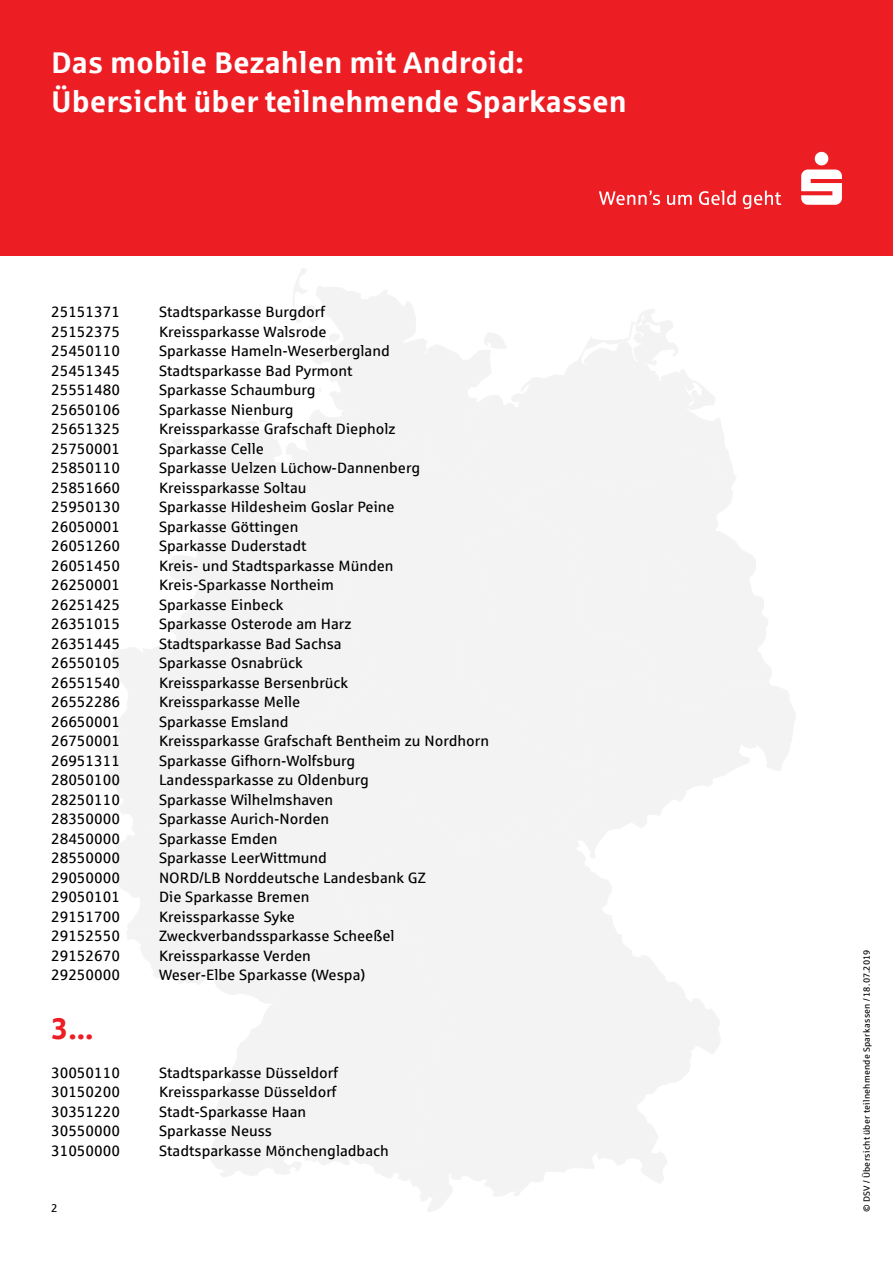
<style>
.page{position:relative;width:893px;height:1263px;background:#fff}
.page>*{position:absolute;margin:0;border:0;box-sizing:border-box;transform-origin:0 0}
.t1{font:700 30px/39px "Sparkasse Rg";color:#fff}
.t2{font:700 30px "Sparkasse Rg";color:#ed1d24}
.t3{font:15px "Sparkasse Rg";color:#000}
.t4{font:11.25px "Sparkasse Rg";color:#000}
.t5{font:9px "Sparkasse Rg";letter-spacing:.03em;color:#000}
</style>
<div class="page">
<div style="left:0;top:0;width:893px;height:255px;background:#ed1d24"></div>
<svg style="left:599px;top:191px;width:182px;height:17px"></svg>
<svg style="left:801px;top:152px;width:41px;height:53px"></svg>
<svg style="left:263px;top:268px;width:193px;height:141px"></svg>
<svg style="left:432px;top:686px;width:364px;height:128px"></svg>
<svg style="left:111px;top:836px;width:129px;height:149px"></svg>
<svg style="left:99px;top:644px;width:141px;height:192px"></svg>
<svg style="left:169px;top:409px;width:362px;height:317px"></svg>
<svg style="left:456px;top:309px;width:268px;height:195px"></svg>
<div style="left:240px;top:680px;width:192px;height:226px;background:#f3f3f3"></div>
<div style="left:393px;top:429px;width:44px;height:43px;background:#f3f3f3"></div>
<div style="left:303px;top:444px;width:37px;height:74px;background:#f3f3f3"></div>
<svg style="left:505px;top:443px;width:267px;height:268px"></svg>
<div style="left:641px;top:546px;width:50px;height:43px;background:#f3f3f3"></div>
<svg style="left:334px;top:814px;width:386px;height:382px"></svg>
<svg style="left:210px;top:906px;width:277px;height:306px"></svg>
<h1 class="t1" style="left:51px;top:42px;width:577px">Das mobile Bezahlen mit Android:<br>Übersicht über teilnehmende Sparkassen</h1>
<p class="t3" style="left:51px;top:303px;width:71px">25151371</p>
<p class="t3" style="left:159px;top:303px;width:168px">Stadtsparkasse Burgdorf</p>
<p class="t3" style="left:51px;top:322px;width:71px">25152375</p>
<p class="t3" style="left:159px;top:322px;width:169px">Kreissparkasse Walsrode</p>
<p class="t3" style="left:51px;top:342px;width:71px">25450110</p>
<p class="t3" style="left:159px;top:342px;width:232px">Sparkasse Hameln-Weserbergland</p>
<p class="t3" style="left:51px;top:361px;width:71px">25451345</p>
<p class="t3" style="left:159px;top:361px;width:195px">Stadtsparkasse Bad Pyrmont</p>
<p class="t3" style="left:51px;top:381px;width:71px">25551480</p>
<p class="t3" style="left:159px;top:381px;width:158px">Sparkasse Schaumburg</p>
<p class="t3" style="left:51px;top:400px;width:71px">25650106</p>
<p class="t3" style="left:159px;top:400px;width:136px">Sparkasse Nienburg</p>
<p class="t3" style="left:51px;top:420px;width:71px">25651325</p>
<p class="t3" style="left:159px;top:420px;width:238px">Kreissparkasse Grafschaft Diepholz</p>
<p class="t3" style="left:51px;top:439px;width:71px">25750001</p>
<p class="t3" style="left:159px;top:439px;width:106px">Sparkasse Celle</p>
<p class="t3" style="left:51px;top:459px;width:71px">25850110</p>
<p class="t3" style="left:159px;top:459px;width:263px">Sparkasse Uelzen Lüchow-Dannenberg</p>
<p class="t3" style="left:51px;top:478px;width:71px">25851660</p>
<p class="t3" style="left:159px;top:478px;width:149px">Kreissparkasse Soltau</p>
<p class="t3" style="left:51px;top:498px;width:71px">25950130</p>
<p class="t3" style="left:159px;top:498px;width:237px">Sparkasse Hildesheim Goslar Peine</p>
<p class="t3" style="left:51px;top:517px;width:71px">26050001</p>
<p class="t3" style="left:159px;top:517px;width:141px">Sparkasse Göttingen</p>
<p class="t3" style="left:51px;top:537px;width:71px">26051260</p>
<p class="t3" style="left:159px;top:537px;width:149px">Sparkasse Duderstadt</p>
<p class="t3" style="left:51px;top:556px;width:71px">26051450</p>
<p class="t3" style="left:159px;top:556px;width:236px">Kreis- und Stadtsparkasse Münden</p>
<p class="t3" style="left:51px;top:576px;width:71px">26250001</p>
<p class="t3" style="left:159px;top:576px;width:176px">Kreis-Sparkasse Northeim</p>
<p class="t3" style="left:51px;top:595px;width:71px">26251425</p>
<p class="t3" style="left:159px;top:595px;width:126px">Sparkasse Einbeck</p>
<p class="t3" style="left:51px;top:615px;width:71px">26351015</p>
<p class="t3" style="left:159px;top:615px;width:194px">Sparkasse Osterode am Harz</p>
<p class="t3" style="left:51px;top:634px;width:71px">26351445</p>
<p class="t3" style="left:159px;top:634px;width:184px">Stadtsparkasse Bad Sachsa</p>
<p class="t3" style="left:51px;top:654px;width:71px">26550105</p>
<p class="t3" style="left:159px;top:654px;width:145px">Sparkasse Osnabrück</p>
<p class="t3" style="left:51px;top:673px;width:71px">26551540</p>
<p class="t3" style="left:159px;top:673px;width:191px">Kreissparkasse Bersenbrück</p>
<p class="t3" style="left:51px;top:693px;width:71px">26552286</p>
<p class="t3" style="left:159px;top:693px;width:143px">Kreissparkasse Melle</p>
<p class="t3" style="left:51px;top:712px;width:71px">26650001</p>
<p class="t3" style="left:159px;top:712px;width:131px">Sparkasse Emsland</p>
<p class="t3" style="left:51px;top:732px;width:71px">26750001</p>
<p class="t3" style="left:159px;top:732px;width:331px">Kreissparkasse Grafschaft Bentheim zu Nordhorn</p>
<p class="t3" style="left:51px;top:751px;width:71px">26951311</p>
<p class="t3" style="left:159px;top:751px;width:198px">Sparkasse Gifhorn-Wolfsburg</p>
<p class="t3" style="left:51px;top:771px;width:71px">28050100</p>
<p class="t3" style="left:159px;top:771px;width:211px">Landessparkasse zu Oldenburg</p>
<p class="t3" style="left:51px;top:790px;width:71px">28250110</p>
<p class="t3" style="left:159px;top:790px;width:176px">Sparkasse Wilhelmshaven</p>
<p class="t3" style="left:51px;top:810px;width:71px">28350000</p>
<p class="t3" style="left:159px;top:810px;width:172px">Sparkasse Aurich-Norden</p>
<p class="t3" style="left:51px;top:829px;width:71px">28450000</p>
<p class="t3" style="left:159px;top:829px;width:120px">Sparkasse Emden</p>
<p class="t3" style="left:51px;top:849px;width:71px">28550000</p>
<p class="t3" style="left:159px;top:849px;width:169px">Sparkasse LeerWittmund</p>
<p class="t3" style="left:51px;top:868px;width:71px">29050000</p>
<p class="t3" style="left:159px;top:868px;width:268px">NORD/LB Norddeutsche Landesbank GZ</p>
<p class="t3" style="left:51px;top:888px;width:71px">29050101</p>
<p class="t3" style="left:159px;top:888px;width:152px">Die Sparkasse Bremen</p>
<p class="t3" style="left:51px;top:907px;width:71px">29151700</p>
<p class="t3" style="left:159px;top:907px;width:137px">Kreissparkasse Syke</p>
<p class="t3" style="left:51px;top:927px;width:71px">29152550</p>
<p class="t3" style="left:159px;top:927px;width:237px">Zweckverbandssparkasse Scheeßel</p>
<p class="t3" style="left:51px;top:946px;width:71px">29152670</p>
<p class="t3" style="left:159px;top:946px;width:153px">Kreissparkasse Verden</p>
<p class="t3" style="left:51px;top:966px;width:71px">29250000</p>
<p class="t3" style="left:159px;top:966px;width:208px">Weser-Elbe Sparkasse (Wespa)</p>
<h1 class="t2" style="left:51px;top:1009px;width:44px">3...</h1>
<p class="t3" style="left:51px;top:1063px;width:71px">30050110</p>
<p class="t3" style="left:159px;top:1063px;width:181px">Stadtsparkasse Düsseldorf</p>
<p class="t3" style="left:51px;top:1083px;width:71px">30150200</p>
<p class="t3" style="left:159px;top:1083px;width:179px">Kreissparkasse Düsseldorf</p>
<p class="t3" style="left:51px;top:1102px;width:71px">30351220</p>
<p class="t3" style="left:159px;top:1102px;width:149px">Stadt-Sparkasse Haan</p>
<p class="t3" style="left:51px;top:1122px;width:71px">30550000</p>
<p class="t3" style="left:159px;top:1122px;width:115px">Sparkasse Neuss</p>
<p class="t3" style="left:51px;top:1141px;width:71px">31050000</p>
<p class="t3" style="left:159px;top:1141px;width:231px">Stadtsparkasse Mönchengladbach</p>
<p class="t4" style="left:51px;top:1201px;width:8px">2</p>
<p class="t5" style="left:861px;top:1212px;width:263px;rotate:-90deg">© DSV / Übersicht über teilnehmende Sparkassen / 18.07.2019</p>
</div>
